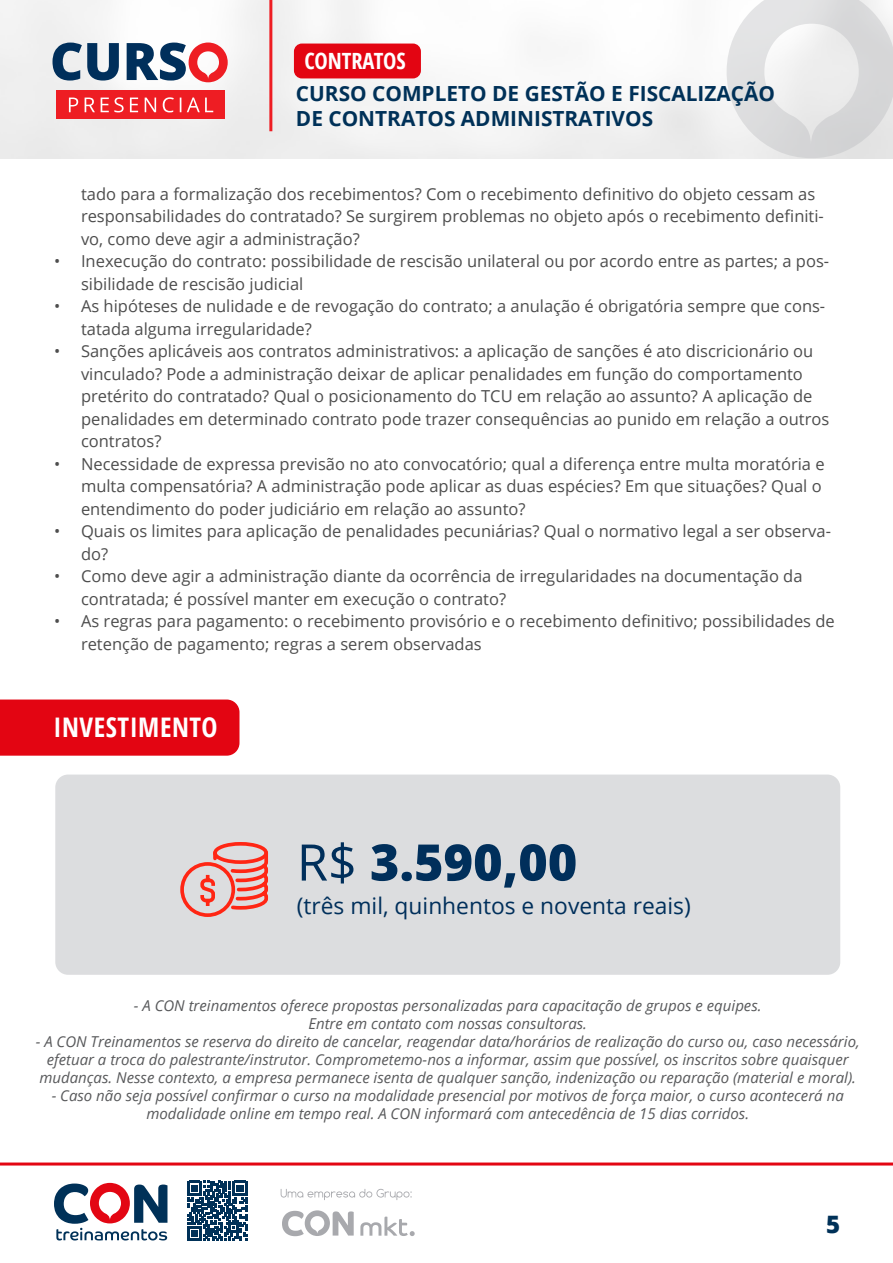
<style>
.page{position:relative;width:893px;height:1263px;background:#fff}
.page>*{position:absolute;margin:0;border:0;box-sizing:border-box;transform-origin:0 0}
.t1{font:800 50.4px "Open Sans";color:#002f5b}
.t2{font:700 condensed 27px "Open Sans";letter-spacing:.02em;color:#fff}
.t3{font:800 24px "Open Sans";color:#003158}
.t4{font:22.8px "Open Sans";color:#002f5b}
.t5{font:700 condensed 22.35px "Open Sans";color:#fff}
.t6{font:700 20.85px/25px "Open Sans";color:#003158}
.t7{font:16.5px/22.5px "Open Sans";color:#4d4d4d}
.t8{font:italic 15px/18px "Open Sans";color:#58595b;text-align:center}
.s1{font-weight:400}
</style>
<div class="page">
<img style="left:0;top:0;width:893px;height:158px">
<svg style="left:0;top:1162px;width:893px;height:79px"></svg>
<svg style="left:281px;top:1189px;width:131px;height:11px"></svg>
<svg style="left:360px;top:1216px;width:55px;height:20px"></svg>
<svg style="left:282px;top:1210px;width:72px;height:26px"></svg>
<svg style="left:54px;top:1183px;width:113px;height:57px"></svg>
<svg style="left:187px;top:1181px;width:60px;height:60px"></svg>
<hr style="left:269px;top:0;width:3px;height:131px;background:#ee1d23">
<svg style="left:52px;top:43px;width:176px;height:39px"></svg>
<div style="left:56px;top:90px;width:169px;height:28px;background:#ee1d23"></div>
<svg style="left:69px;top:97px;width:144px;height:15px"></svg>
<div style="left:294px;top:44px;width:127px;height:34px;background:#e30512;border-radius:8px"></div>
<div style="left:0;top:699px;width:239px;height:57px;background:#e30512"></div>
<div style="left:55px;top:774px;width:785px;height:201px;background:#dcdddf;border-radius:13px"></div>
<div style="left:213px;top:842px;width:55px;height:22px;border:4px solid #ff2614;border-radius:50%"></div>
<svg style="left:180px;top:849px;width:88px;height:68px"></svg>
<h3 class="t5" style="left:304px;top:45px;width:103px">CONTRATOS</h3>
<p class="t6" style="left:296px;top:80px;width:481px">CURSO COMPLETO DE GESTÃO E FISCALIZAÇÃO<br>DE CONTRATOS ADMINISTRATIVOS</p>
<p class="t7" style="left:81px;top:182px;width:744px">tado para a formalização dos recebimentos? Com o recebimento definitivo do objeto cessam as responsabilidades do contratado? Se surgirem problemas no objeto após o recebimento definiti&shy;vo, como deve agir a administração?</p>
<p class="t7" style="left:81px;top:250px;width:750px;text-indent:-27px">• Inexecução do contrato: possibilidade de rescisão unilateral ou por acordo entre as partes; a pos&shy;sibilidade de rescisão judicial</p>
<p class="t7" style="left:81px;top:295px;width:746px;text-indent:-27px">• As hipóteses de nulidade e de revogação do contrato; a anulação é obrigatória sempre que cons&shy;tatada alguma irregularidade?</p>
<p class="t7" style="left:81px;top:340px;width:750px;text-indent:-27px">• Sanções aplicáveis aos contratos administrativos: a aplicação de sanções é ato discricionário ou vinculado? Pode a administração deixar de aplicar penalidades em função do comportamento pretérito do contratado? Qual o posicionamento do TCU em relação ao assunto? A aplicação de penalidades em determinado contrato pode trazer consequências ao punido em relação a outros contratos?</p>
<p class="t7" style="left:81px;top:452px;width:745px;text-indent:-27px">• Necessidade de expressa previsão no ato convocatório; qual a diferença entre multa moratória e multa compensatória? A administração pode aplicar as duas espécies? Em que situações? Qual o entendimento do poder judiciário em relação ao assunto?</p>
<p class="t7" style="left:81px;top:520px;width:751px;text-indent:-27px">• Quais os limites para aplicação de penalidades pecuniárias? Qual o normativo legal a ser observa&shy;do?</p>
<p class="t7" style="left:81px;top:565px;width:723px;text-indent:-27px">• Como deve agir a administração diante da ocorrência de irregularidades na documentação da contratada; é possível manter em execução o contrato?</p>
<p class="t7" style="left:81px;top:610px;width:755px;text-indent:-27px">• As regras para pagamento: o recebimento provisório e o recebimento definitivo; possibilidades de retenção de pagamento; regras a serem observadas</p>
<h2 class="t2" style="left:54px;top:708px;width:165px">INVESTIMENTO</h2>
<h1 class="t1" style="left:297px;top:824px;width:282px"><span class="s1">R$</span> 3.590,00</h1>
<h3 class="t4" style="left:297px;top:890px;width:396px">(três mil, quinhentos e noventa reais)</h3>
<p class="t8" style="left:134px;top:996px;width:629px">- A CON treinamentos oferece propostas personalizadas para capacitação de grupos e equipes.<br>Entre em contato com nossas consultoras.</p>
<p class="t8" style="left:36px;top:1032px;width:825px">- A CON Treinamentos se reserva do direito de cancelar, reagendar data/horários de realização do curso ou, caso necessário, efetuar a troca do palestrante/instrutor. Comprometemo-nos a informar, assim que possível, os inscritos sobre quaisquer mudanças. Nesse contexto, a empresa permanece isenta de qualquer sanção, indenização ou reparação (material e moral).</p>
<p class="t8" style="left:52px;top:1086px;width:794px">- Caso não seja possível confirmar o curso na modalidade presencial por motivos de força maior, o curso acontecerá na modalidade online em tempo real. A CON informará com antecedência de 15 dias corridos.</p>
<h3 class="t3" style="left:826px;top:1206px;width:16px">5</h3>
</div>
